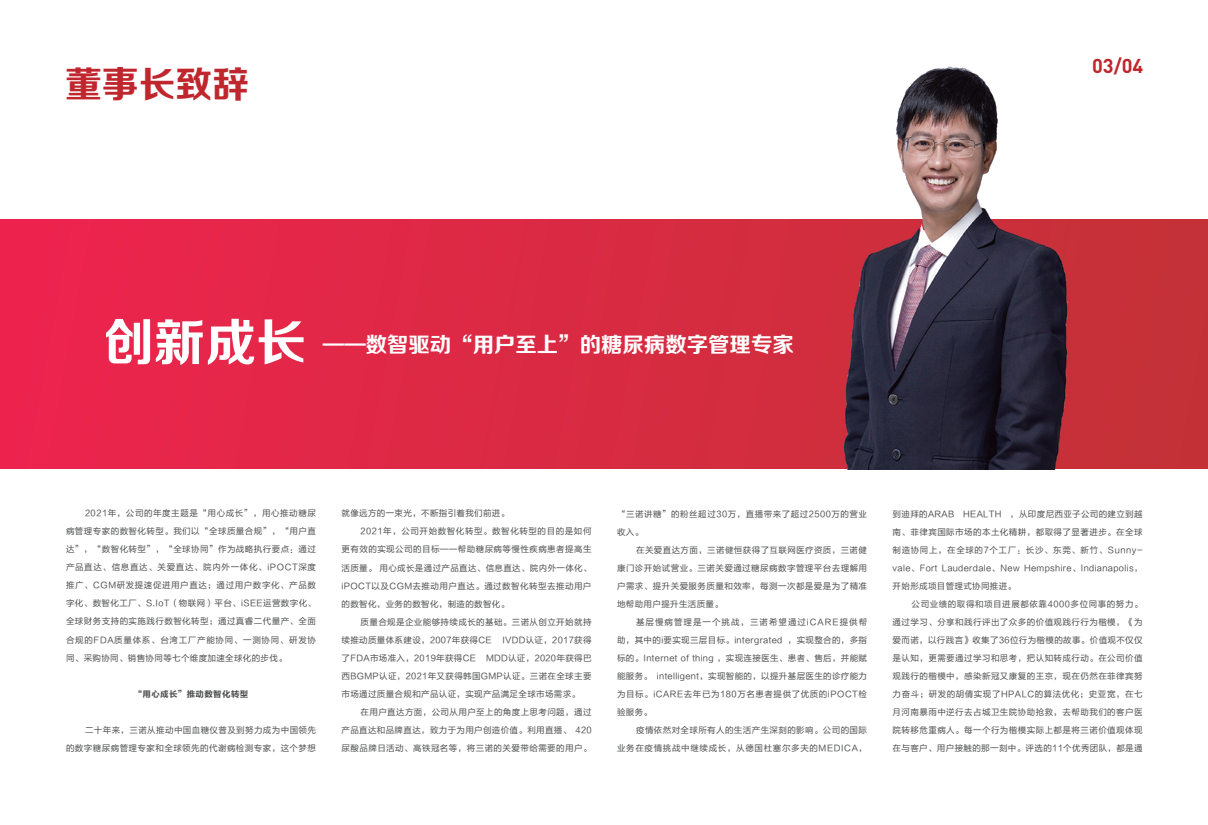
<style>
.page{position:relative;width:1208px;height:825px;background:#fff}
.page>*{position:absolute;margin:0;border:0;box-sizing:border-box;transform-origin:0 0}
.t1{font:50.8px "FZZCHJW GB1 0";color:#fff}
.t2{font:36.9px "FZZCHJW GB1 0";color:#c0262d}
.t3{font:21.4px "FZZCHJW GB1 0";color:#fff}
.t4{font:700 19.9px "DIN Pro";color:#c0262d}
.t5{font:8.5px/18px "FZLTHJW GB1 0";letter-spacing:.045em;color:#4b4c4d;text-align:justify}
.t6{font:8.5px/18px "FZLTHJW GB1 0";letter-spacing:.075em;color:#4b4c4d;text-align:right}
.t7{font:8.5px "FZLTHJW GB1 0";letter-spacing:.065em;color:#4b4c4d}
.t8{font:8.5px "FZLTCHJW GB1 0";letter-spacing:.04em;color:#4b4c4d}
</style>
<div class="page">
<svg style="left:0;top:220px;width:1208px;height:249px;background:#dc2944"></svg>
<img style="left:808px;top:66px;width:292px;height:403px">
<h2 class="t2" style="left:65px;top:64px;width:186px">董事长致辞</h2>
<h3 class="t4" style="left:1092px;top:52px;width:53px">03/04</h3>
<h1 class="t1" style="left:103px;top:315px;width:205px">创新成长</h1>
<h3 class="t3" style="left:323px;top:333px;width:472px">——数智驱动“用户至上”的糖尿病数字管理专家</h3>
<p class="t5" style="left:66px;top:505px;width:252px;text-indent:19px">2021年，公司的年度主题是“用心成长”，用心推动糖尿病管理专家的数智化转型。我们以“全球质量合规”，“用户直达”，“数智化转型”，“全球协同”作为战略执行要点：通过产品直达、信息直达、关爱直达、院内外一体化、iPOCT深度推广、CGM研发提速促进用户直达；通过用户数字化、产品数字化、数智化工厂、S.IoT（物联网）平台、iSEE运营数字化、全球财务支持的实施践行数智化转型；通过真睿二代量产、全面合规的FDA质量体系、台湾工厂产能协同、一测协同、研发协同、采购协同、销售协同等七个维度加速全球化的步伐。</p>
<p class="t8" style="left:134px;top:689px;width:116px">“用心成长”推动数智化转型</p>
<p class="t5" style="left:66px;top:721px;width:251px;text-align:right">二十年来，三诺从推动中国血糖仪普及到努力成为中国领先<br>的数字糖尿病管理专家和全球领先的代谢病检测专家，这个梦想</p>
<p class="t5" style="left:341px;top:505px;width:169px">就像远方的一束光，不断指引着我们前进。</p>
<p class="t7" style="left:360px;top:527px;width:232px">2021年，公司开始数智化转型。数智化转型的目的是如何</p>
<p class="t5" style="left:341px;top:541px;width:251px">更有效的实现公司的目标——帮助糖尿病等慢性疾病患者提高生</p>
<p class="t5" style="left:341px;top:559px;width:251px">活质量。 用心成长是通过产品直达、信息直达、院内外一体化、</p>
<p class="t5" style="left:341px;top:577px;width:251px">iPOCT以及CGM去推动用户直达。通过数智化转型去推动用户</p>
<p class="t5" style="left:341px;top:595px;width:169px">的数智化，业务的数智化，制造的数智化。</p>
<p class="t5" style="left:360px;top:613px;width:232px">质量合规是企业能够持续成长的基础。三诺从创立开始就持</p>
<p class="t5" style="left:341px;top:631px;width:251px">续推动质量体系建设，2007年获得CE IVDD认证，2017获得</p>
<p class="t5" style="left:341px;top:649px;width:251px">了FDA市场准入，2019年获得CE MDD认证，2020年获得巴</p>
<p class="t5" style="left:341px;top:667px;width:251px">西BGMP认证，2021年又获得韩国GMP认证。三诺在全球主要</p>
<p class="t5" style="left:341px;top:685px;width:240px">市场通过质量合规和产品认证，实现产品满足全球市场需求。</p>
<p class="t5" style="left:360px;top:703px;width:232px">在用户直达方面，公司从用户至上的角度上思考问题，通过</p>
<p class="t5" style="left:341px;top:721px;width:251px">产品直达和品牌直达，致力于为用户创造价值。利用直播、 420</p>
<p class="t5" style="left:341px;top:739px;width:251px">尿酸品牌日活动、高铁冠名等，将三诺的关爱带给需要的用户。</p>
<p class="t5" style="left:617px;top:505px;width:251px">“三诺讲糖”的粉丝超过30万，直播带来了超过2500万的营业收入。</p>
<p class="t5" style="left:617px;top:541px;width:251px;text-indent:19px">在关爱直达方面，三诺健恒获得了互联网医疗资质，三诺健康门诊开始试营业。三诺关爱通过糖尿病数字管理平台去理解用户需求、提升关爱服务质量和效率，每测一次都是爱是为了精准地帮助用户提升生活质量。</p>
<p class="t5" style="left:617px;top:613px;width:252px;text-indent:19px">基层慢病管理是一个挑战，三诺希望通过iCARE提供帮助，其中的i要实现三层目标。intergrated ，实现整合的，多指标的。Internet of thing ，实现连接医生、患者、售后，并能赋能服务。 intelligent，实现智能的，以提升基层医生的诊疗能力为目标。iCARE去年已为180万名患者提供了优质的iPOCT检验服务。</p>
<p class="t6" style="left:617px;top:721px;width:251px">疫情依然对全球所有人的生活产生深刻的影响。公司的国际<br>业务在疫情挑战中继续成长，从德国杜塞尔多夫的MEDICA，</p>
<p class="t5" style="left:892px;top:505px;width:251px">到迪拜的ARAB HEALTH ，从印度尼西亚子公司的建立到越南、菲律宾国际市场的本土化精耕，都取得了显著进步。在全球制造协同上，在全球的7个工厂：长沙、东莞、新竹、Sunny&shy;vale、Fort Lauderdale、New Hempshire、Indianapolis，开始形成项目管理式协同推进。</p>
<p class="t5" style="left:892px;top:595px;width:251px;text-indent:19px">公司业绩的取得和项目进展都依靠4000多位同事的努力。通过学习、分享和践行评出了众多的价值观践行行为楷模，《为爱而诺，以行践言》收集了36位行为楷模的故事。价值观不仅仅是认知，更需要通过学习和思考，把认知转成行动。在公司价值观践行的楷模中，感染新冠又康复的王京，现在仍然在菲律宾努力奋斗；研发的胡倩实现了HPALC的算法优化；史亚宽，在七月河南暴雨中逆行去占城卫生院协助抢救，去帮助我们的客户医院转移危重病人。每一个行为楷模实际上都是将三诺价值观体现在与客户、用户接触的那一刻中。评选的11个优秀团队，都是通</p>
</div>
